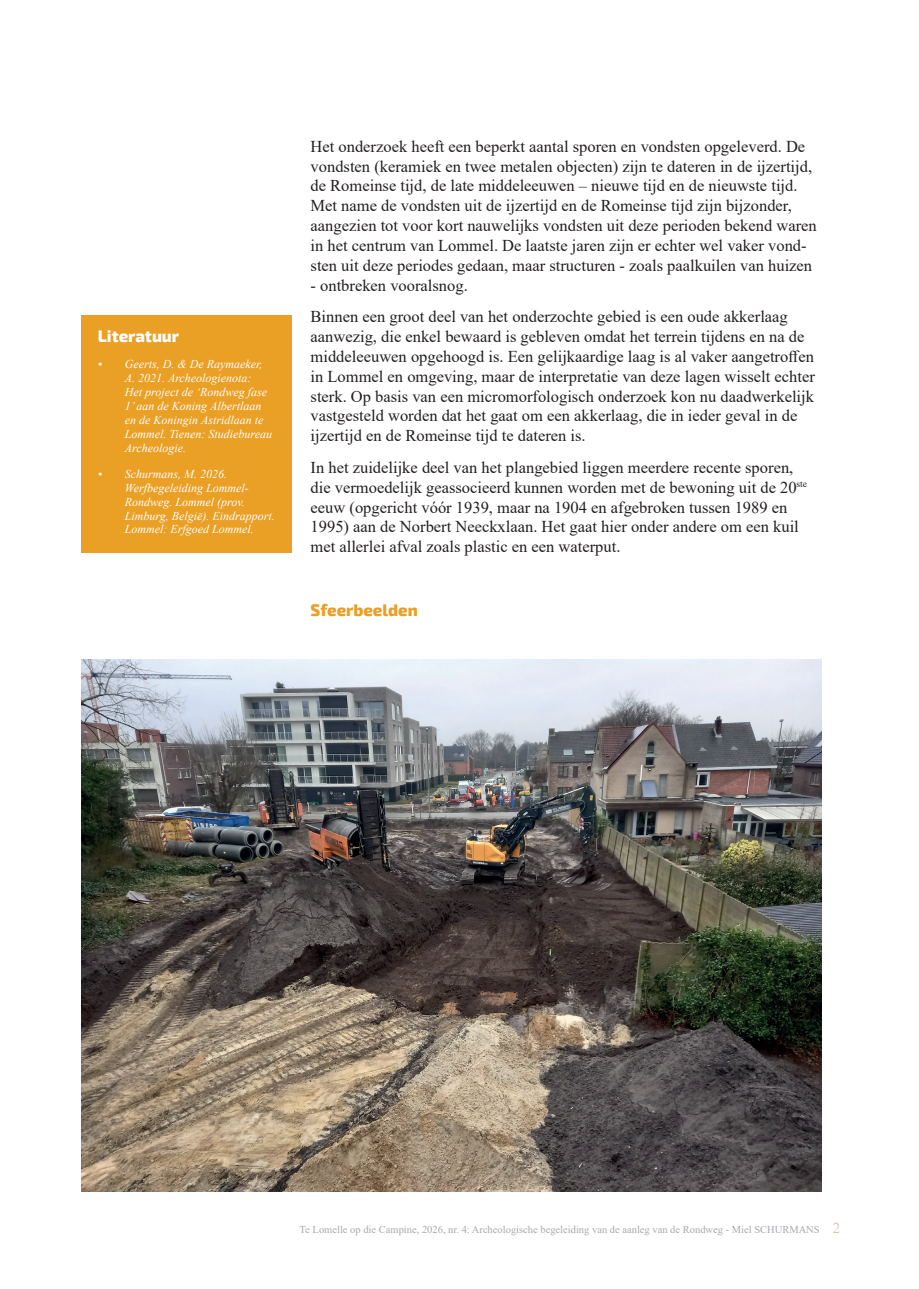
<style>
.page{position:relative;width:919px;height:1289px;background:#fff}
.page>*{position:absolute;margin:0;border:0;box-sizing:border-box;transform-origin:0 0}
.t1{font:16.5px/19.8px "Times New Roman";color:#231f20}
.t2{font:800 16.5px "Exo 2";color:#ea9f25}
.t3{font:800 16.5px "Exo 2";color:#fff}
.t4{font:italic 12px/14px "Times New Roman";color:#fff}
.t5{font:10.5px "Times New Roman";color:#a8a9ad}
.s1{font-size:15px;color:#ddc7b1}
</style>
<div class="page">
<img style="left:82px;top:659px;width:739px;height:532px">
<div style="left:82px;top:315px;width:210px;height:237px;background:#ea9f25"></div>
<p class="t3" style="left:98px;top:326px;width:83px">Literatuur</p>
<p class="t4" style="left:125px;top:356px;width:149px;text-indent:-27px">• Geerts, D. &amp; De Raymaeker,<br>A. 2021. Archeologienota:<br>Het project de ‘Rondweg fase<br>1’ aan de Koning Albertlaan en de Koningin Astridlaan te<br>Lommel. Tienen: Studiebureau<br>Archeologie.</p>
<p class="t4" style="left:125px;top:466px;width:151px;text-indent:-27px">• Schurmans, M. 2026.<br>Werfbegeleiding Lommel-<br>Rondweg. Lommel (prov.<br>Limburg, België). Eindrapport.<br>Lommel: Erfgoed Lommel.</p>
<p class="t1" style="left:310px;top:136px;width:507px">Het onderzoek heeft een beperkt aantal sporen en vondsten opgeleverd. De vondsten (keramiek en twee metalen objecten) zijn te dateren in de ijzertijd, de Romeinse tijd, de late middeleeuwen – nieuwe tijd en de nieuwste tijd.<br>Met name de vondsten uit de ijzertijd en de Romeinse tijd zijn bijzonder, aangezien tot voor kort nauwelijks vondsten uit deze perioden bekend waren in het centrum van Lommel. De laatste jaren zijn er echter wel vaker vond&shy;sten uit deze periodes gedaan, maar structuren - zoals paalkuilen van huizen</p>
<p class="t1" style="left:310px;top:268px;width:478px;line-height:31.8px">- ontbreken vooralsnog.<br>Binnen een groot deel van het onderzochte gebied is een oude akkerlaag</p>
<p class="t1" style="left:310px;top:326px;width:506px">aanwezig, die enkel bewaard is gebleven omdat het terrein tijdens en na de middeleeuwen opgehoogd is. Een gelijkaardige laag is al vaker aangetroffen in Lommel en omgeving, maar de interpretatie van deze lagen wisselt echter sterk. Op basis van een micromorfologisch onderzoek kon nu daadwerkelijk vastgesteld worden dat het gaat om een akkerlaag, die in ieder geval in de ijzertijd en de Romeinse tijd te dateren is.</p>
<p class="t1" style="left:310px;top:457px;width:498px">In het zuidelijke deel van het plangebied liggen meerdere recente sporen, die vermoedelijk geassocieerd kunnen worden met de bewoning uit de 20<sup>ste </sup>eeuw (opgericht vóór 1939, maar na 1904 en afgebroken tussen 1989 en 1995) aan de Norbert Neeckxlaan. Het gaat hier onder andere om een kuil met allerlei afval zoals plastic en een waterput.</p>
<p class="t2" style="left:310px;top:600px;width:109px">Sfeerbeelden</p>
<p class="t5" style="left:299px;top:1222px;width:542px">Te Lomelle op die Campine, 2026, nr. 4: Archeologische begeleiding van de aanleg van de Rondweg - Miel SCHURMANS <span class="s1">2</span></p>
</div>
